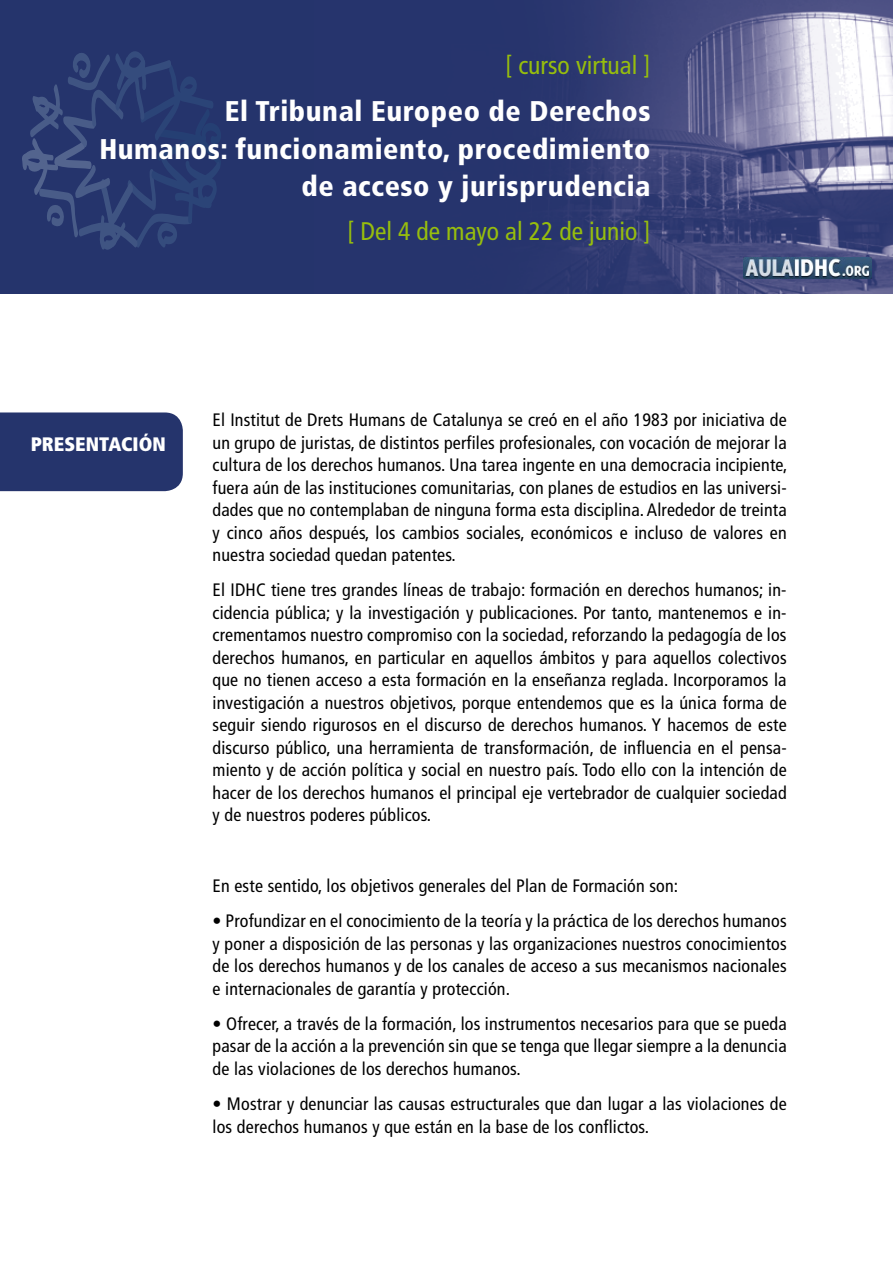
<style>
.page{position:relative;width:893px;height:1263px;background:#fff}
.page>*{position:absolute;margin:0;border:0;box-sizing:border-box;transform-origin:0 0}
.t1{font:900 condensed 28.5px/37.5px "Frutiger";letter-spacing:.02em;color:#fff;text-align:right}
.t2{font:condensed 25.5px "Frutiger";color:#97be0d}
.t3{font:900 condensed 19.5px "Frutiger LT Std";color:#fff}
.t4{font:condensed 18px/22.5px "Frutiger";letter-spacing:.01em;color:#000;text-align:justify}
</style>
<div class="page">
<div style="left:0;top:0;width:893px;height:293px;background:#25346c"></div>
<img style="left:565px;top:0;width:328px;height:293px">
<img style="left:743px;top:257px;width:129px;height:22px">
<div style="left:0;top:412px;width:183px;height:79px;background:#25346c"></div>
<svg style="left:22px;top:51px;width:199px;height:199px"></svg>
<h2 class="t2" style="left:505px;top:51px;width:147px">[ curso virtual ]</h2>
<h1 class="t1" style="left:99px;top:92px;width:553px">El Tribunal Europeo de Derechos<br>Humanos: funcionamiento, procedimiento de acceso y jurisprudencia</h1>
<h2 class="t2" style="left:347px;top:216px;width:305px">[ Del 4 de mayo al 22 de junio ]</h2>
<p class="t3" style="left:31px;top:432px;width:137px">PRESENTACIÓN</p>
<p class="t4" style="left:213px;top:409px;width:576px">El Institut de Drets Humans de Catalunya se creó en el año 1983 por iniciativa de un grupo de juristas, de distintos perfiles profesionales, con vocación de mejorar la cultura de los derechos humanos. Una tarea ingente en una democracia incipiente, fuera aún de las instituciones comunitarias, con planes de estudios en las universi&shy;dades que no contemplaban de ninguna forma esta disciplina. Alrededor de treinta y cinco años después, los cambios sociales, económicos e incluso de valores en nuestra sociedad quedan patentes.</p>
<p class="t4" style="left:213px;top:579px;width:576px">El IDHC tiene tres grandes líneas de trabajo: formación en derechos humanos; in&shy;cidencia pública; y la investigación y publicaciones. Por tanto, mantenemos e in&shy;crementamos nuestro compromiso con la sociedad, reforzando la pedagogía de los derechos humanos, en particular en aquellos ámbitos y para aquellos colectivos que no tienen acceso a esta formación en la enseñanza reglada. Incorporamos la investigación a nuestros objetivos, porque entendemos que es la única forma de seguir siendo rigurosos en el discurso de derechos humanos. Y hacemos de este discurso público, una herramienta de transformación, de influencia en el pensa&shy;miento y de acción política y social en nuestro país. Todo ello con la intención de hacer de los derechos humanos el principal eje vertebrador de cualquier sociedad y de nuestros poderes públicos.</p>
<p class="t4" style="left:213px;top:874px;width:467px">En este sentido, los objetivos generales del Plan de Formación son:</p>
<p class="t4" style="left:213px;top:910px;width:576px">• Profundizar en el conocimiento de la teoría y la práctica de los derechos humanos y poner a disposición de las personas y las organizaciones nuestros conocimientos de los derechos humanos y de los canales de acceso a sus mecanismos nacionales e internacionales de garantía y protección.</p>
<p class="t4" style="left:213px;top:1012px;width:576px">• Ofrecer, a través de la formación, los instrumentos necesarios para que se pueda pasar de la acción a la prevención sin que se tenga que llegar siempre a la denuncia de las violaciones de los derechos humanos.</p>
<p class="t4" style="left:213px;top:1093px;width:576px">• Mostrar y denunciar las causas estructurales que dan lugar a las violaciones de los derechos humanos y que están en la base de los conflictos.</p>
</div>
